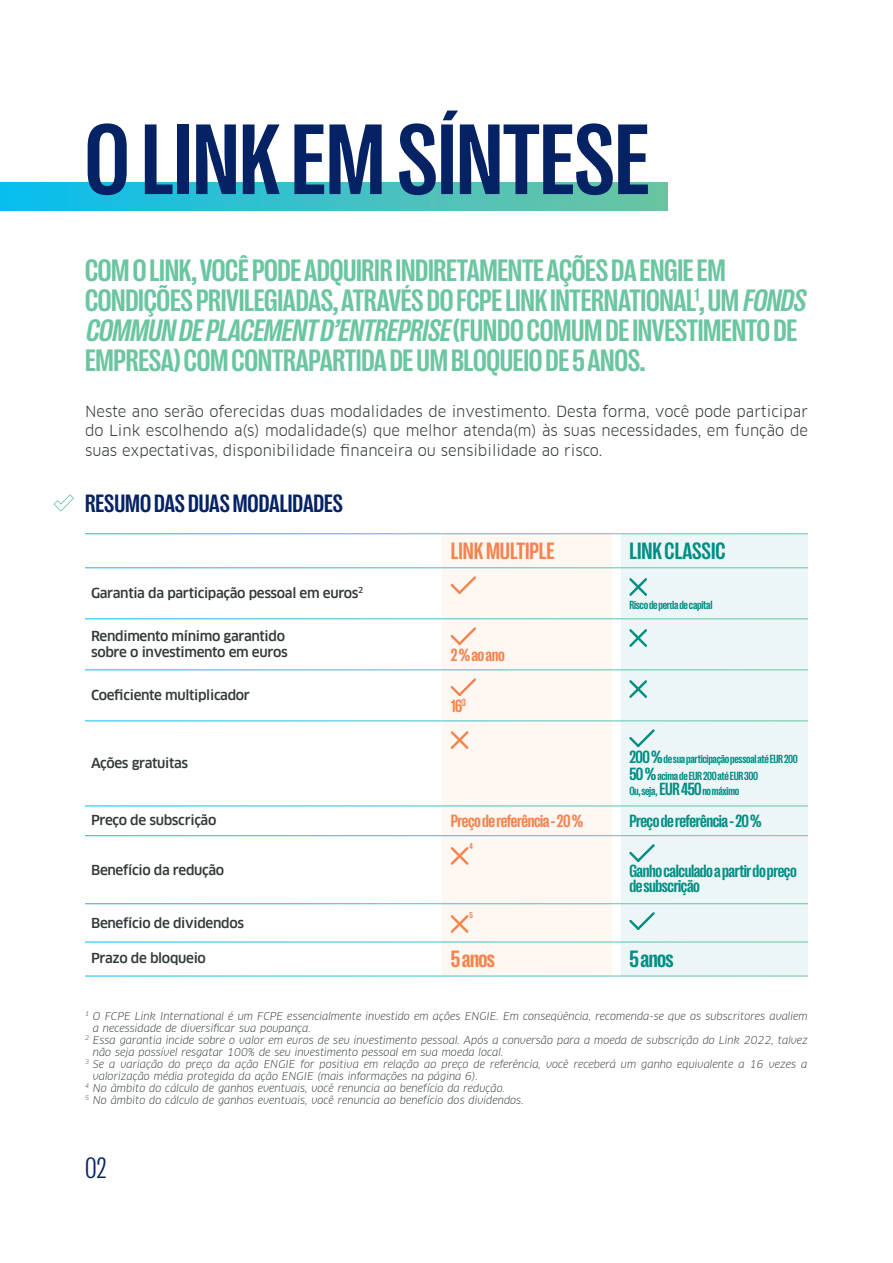
<style>
.page{position:relative;width:893px;height:1263px;background:#fff}
.page>*{position:absolute;margin:0;border:0;box-sizing:border-box;transform-origin:0 0}
.t1{font:700 condensed 101.85px "Right Grotesk";color:#052265}
.t2{font:700 condensed 31.5px/30px "Right Grotesk";letter-spacing:-.01em;color:#6ac5a0}
.t3{font:300 condensed 30px "Right Grotesk";color:#052265}
.t4{font:700 condensed 25.5px "Right Grotesk";color:#052265}
.t5{font:700 condensed 24px "Right Grotesk";color:#f5834e}
.t6{font:700 condensed 24px "Right Grotesk";color:#008e84}
.t7{font:700 condensed 18px/15px "Right Grotesk";letter-spacing:-.025em;color:#008e84}
.t8{font:700 condensed 18px "Right Grotesk";letter-spacing:-.025em;color:#f5834e}
.t9{font:15px/19.5px "Clan Offc Pro";color:#343a3c;text-align:justify}
.t10{font:500 13.5px/16.2px "Clan Offc Pro";letter-spacing:-.025em;color:#343a3c}
.t11{font:700 condensed 12px/15px "Right Grotesk";letter-spacing:-.025em;color:#008e84}
.t12{font:italic 10.5px/12px "Clan Offc Pro";color:#343a3c}
.t13{font:700 condensed 8.7px "Right Grotesk";color:#f5834e}
.s1{font-style:italic}
.s2{font-size:18px}
</style>
<div class="page">
<div style="left:0;top:183px;width:668px;height:28px;background:linear-gradient(to right,#08bdee,#70c4a0)"></div>
<div style="left:442px;top:534px;width:170px;height:442px;background:#fef7f2"></div>
<div style="left:621px;top:534px;width:187px;height:442px;background:#edf6f6"></div>
<hr style="left:442px;top:567px;width:170px;height:1px;background:#fff">
<hr style="left:621px;top:567px;width:187px;height:1px;background:#fff">
<hr style="left:442px;top:618px;width:170px;height:1px;background:#fff">
<hr style="left:621px;top:618px;width:187px;height:1px;background:#fff">
<hr style="left:442px;top:669px;width:170px;height:1px;background:#fff">
<hr style="left:621px;top:669px;width:187px;height:1px;background:#fff">
<hr style="left:442px;top:720px;width:170px;height:1px;background:#fff">
<hr style="left:621px;top:720px;width:187px;height:1px;background:#fff">
<hr style="left:442px;top:805px;width:170px;height:1px;background:#fff">
<hr style="left:621px;top:805px;width:187px;height:1px;background:#fff">
<hr style="left:442px;top:835px;width:170px;height:1px;background:#fff">
<hr style="left:621px;top:835px;width:187px;height:1px;background:#fff">
<hr style="left:442px;top:903px;width:170px;height:1px;background:#fff">
<hr style="left:621px;top:903px;width:187px;height:1px;background:#fff">
<hr style="left:442px;top:942px;width:170px;height:1px;background:#fff">
<hr style="left:621px;top:942px;width:187px;height:1px;background:#fff">
<svg style="left:612px;top:533px;width:9px;height:444px"></svg>
<svg style="left:451px;top:576px;width:25px;height:18px"></svg>
<svg style="left:629px;top:578px;width:18px;height:18px"></svg>
<svg style="left:451px;top:627px;width:25px;height:18px"></svg>
<svg style="left:629px;top:629px;width:18px;height:18px"></svg>
<svg style="left:451px;top:678px;width:25px;height:18px"></svg>
<svg style="left:629px;top:680px;width:18px;height:18px"></svg>
<svg style="left:451px;top:731px;width:18px;height:18px"></svg>
<svg style="left:629px;top:729px;width:26px;height:18px"></svg>
<svg style="left:451px;top:847px;width:18px;height:18px"></svg>
<svg style="left:629px;top:844px;width:26px;height:18px"></svg>
<svg style="left:451px;top:915px;width:18px;height:18px"></svg>
<svg style="left:629px;top:912px;width:26px;height:18px"></svg>
<svg style="left:53px;top:494px;width:21px;height:18px"></svg>
<p class="t1" style="left:85px;top:106px;width:566px">O LINK EM SÍNTESE</p>
<p class="t2" style="left:85px;top:255px;width:727px">COM O LINK, VOCÊ PODE ADQUIRIR INDIRETAMENTE AÇÕES DA ENGIE EM CONDIÇÕES PRIVILEGIADAS, ATRAVÉS DO FCPE LINK INTERNATIONAL<sup>1</sup>, UM <span class="s1">FONDS COMMUN DEPLACEMENTD’ENTREPRISE</span>( F U N D O C O M U M D E I N V E S T I M E N T O D E EMPRESA) COM CONTRAPARTIDA DE UM BLOQUEIO DE 5 ANOS.</p>
<p class="t9" style="left:85px;top:401px;width:724px">Neste ano serão oferecidas duas modalidades de investimento. Desta forma, você pode participar do Link escolhendo a(s) modalidade(s) que melhor atenda(m) às suas necessidades, em função de suas expectativas, disponibilidade financeira ou sensibilidade ao risco.</p>
<p class="t4" style="left:85px;top:490px;width:260px">RESUMO DAS DUAS MODALIDADES</p>
<p class="t10" style="left:91px;top:585px;width:274px">Garantia da participação pessoal em euros<sup>2</sup></p>
<p class="t10" style="left:91px;top:627px;width:198px">Rendimento mínimo garantido sobre o investimento em euros</p>
<p class="t10" style="left:91px;top:687px;width:160px">Coeficiente multiplicador</p>
<p class="t5" style="left:451px;top:538px;width:106px">LINK MULTIPLE</p>
<p class="t6" style="left:629px;top:538px;width:98px">LINK CLASSIC</p>
<p class="t8" style="left:451px;top:646px;width:56px">2 % ao ano</p>
<p class="t8" style="left:451px;top:697px;width:17px">16<sup>3</sup></p>
<p class="t11" style="left:629px;top:597px;width:85px">Risco de perda de capital</p>
<p class="t10" style="left:91px;top:755px;width:99px">Ações gratuitas</p>
<p class="t11" style="left:629px;top:752px;width:170px"><span class="s2">200 %</span> de sua participação pessoal até EUR 200</p>
<p class="t11" style="left:629px;top:768px;width:130px"><span class="s2">50 %</span> acima de EUR 200 até EUR 300<br>Ou, seja, <span class="s2">EUR 450</span> no máximo</p>
<p class="t10" style="left:91px;top:812px;width:127px">Preço de subscrição</p>
<p class="t8" style="left:451px;top:811px;width:134px">Preço de referência - 20 %</p>
<p class="t7" style="left:629px;top:813px;width:134px">Preço de referência - 20 %</p>
<p class="t10" style="left:91px;top:862px;width:135px">Benefício da redução</p>
<p class="t13" style="left:469px;top:842px;width:5px">4</p>
<p class="t7" style="left:629px;top:863px;width:169px">Ganho calculado a partir do preço de subscrição</p>
<p class="t10" style="left:91px;top:915px;width:155px">Benefício de dividendos</p>
<p class="t13" style="left:469px;top:910px;width:5px">5</p>
<p class="t10" style="left:91px;top:950px;width:116px">Prazo de bloqueio</p>
<p class="t5" style="left:451px;top:946px;width:46px">5 anos</p>
<p class="t6" style="left:629px;top:946px;width:46px">5 anos</p>
<p class="t12" style="left:93px;top:1010px;width:716px;text-indent:-8px"><sup>1</sup> O FCPE Link International é um FCPE essencialmente investido em ações ENGIE. Em conseqüência, recomenda-se que os subscritores avaliem a necessidade de diversificar sua poupança.</p>
<p class="t12" style="left:93px;top:1034px;width:716px;text-indent:-8px"><sup>2</sup> Essa garantia incide sobre o valor em euros de seu investimento pessoal. Após a conversão para a moeda de subscrição do Link 2022, talvez não seja possível resgatar 100% de seu investimento pessoal em sua moeda local.</p>
<p class="t12" style="left:93px;top:1058px;width:716px;text-indent:-8px"><sup>3</sup> Se a variação do preço da ação ENGIE for positiva em relação ao preço de referência, você receberá um ganho equivalente a 16 vezes a valorização média protegida da ação ENGIE (mais informações na página 6).</p>
<p class="t12" style="left:85px;top:1082px;width:422px"><sup>4</sup> No âmbito do cálculo de ganhos eventuais, você renuncia ao benefício da redução.</p>
<p class="t12" style="left:85px;top:1094px;width:440px"><sup>5</sup> No âmbito do cálculo de ganhos eventuais, você renuncia ao benefício dos dividendos.</p>
<p class="t3" style="left:85px;top:1152px;width:23px">02</p>
</div>
